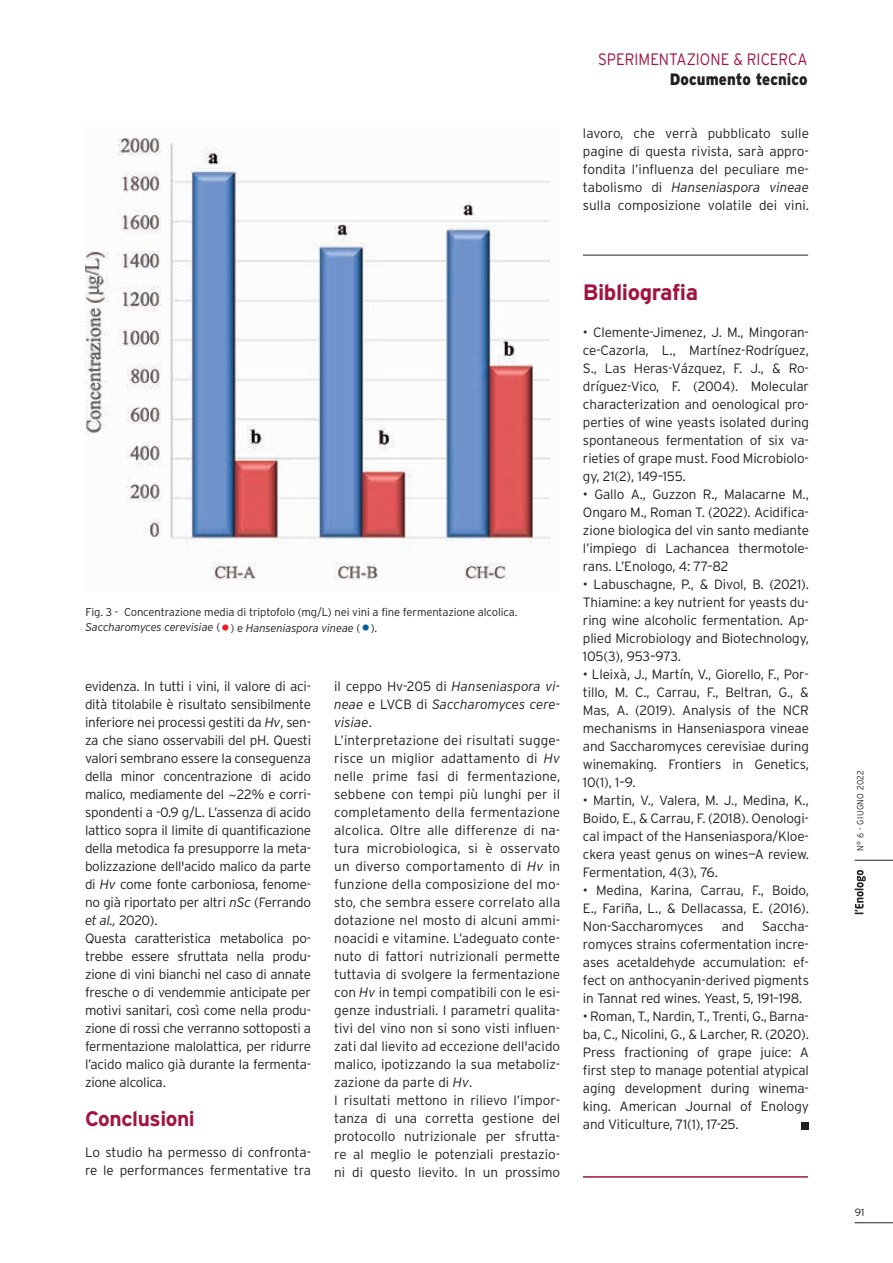
<style>
.page{position:relative;width:893px;height:1263px;background:#fff}
.page>*{position:absolute;margin:0;border:0;box-sizing:border-box;transform-origin:0 0}
.t1{font:700 22.35px "Interstate";letter-spacing:-.02em;color:#a21340}
.t2{font:700 21px "Interstate";letter-spacing:-.02em;color:#a21340}
.t3{font:300 16.5px "Interstate";color:#a21340;scale:.9 1}
.t4{font:900 16.5px "Interstate";color:#231f20;scale:.9 1}
.t5{font:300 13.5px/18px "Interstate";letter-spacing:-.01em;color:#231f20;text-align:justify}
.t6{font:300 11.25px/15px "Interstate";letter-spacing:-.01em;color:#231f20}
.t7{font:300 10.5px "Interstate";color:#231f20}
.t8{font:300 9px "Interstate";letter-spacing:.05em;color:#231f20;scale:.9 1}
.s1{font-style:italic}
.s2{font-size:28.5px;color:#ee1d23}
.s3{font-size:28.5px;color:#005f9c}
.s4{font-family:"Helvetica"}
</style>
<div class="page">
<svg style="left:855px;top:870px;width:11px;height:44px"></svg>
<hr style="left:855px;top:860px;width:38px;height:1px;background:#231f20">
<hr style="left:855px;top:1222px;width:38px;height:1px;background:#231f20">
<img style="left:85px;top:138px;width:466px;height:442px">
<hr style="left:583px;top:255px;width:225px;height:1px;background:#231f20">
<div style="left:802px;top:1122px;width:7px;height:7px;background:#231f20"></div>
<hr style="left:583px;top:1176px;width:225px;height:2px;background:#a21340">
<p class="t3" style="left:598px;top:50px;width:234px">SPERIMENTAZIONE &amp; RICERCA</p>
<p class="t4" style="left:670px;top:70px;width:155px">Documento tecnico</p>
<p class="t5" style="left:583px;top:124px;width:228px">lavoro, che verrà pubblicato sulle pagine di questa rivista, sarà appro&shy;fondita l’influenza del peculiare me&shy;tabolismo di <span class="s1">Hanseniaspora vineae </span>sulla composizione volatile dei vini.</p>
<p class="t6" style="left:85px;top:605px;width:433px">Fig. 3 - Concentrazione media di triptofolo (mg/L) nei vini a fine fermentazione alcolica.<br><span class="s1">Saccharomyces cerevisiae</span> (<span class="s2">•</span>) e <span class="s1">Hanseniaspora vineae</span> (<span class="s3">•</span>).</p>
<p class="t5" style="left:85px;top:677px;width:228px;text-align:left">evidenza. In tutti i vini, il valore di aci&shy;dità titolabile è risultato sensibilmente inferiore nei processi gestiti da <span class="s1">Hv</span>, sen&shy;za che siano osservabili del pH. Questi valori sembrano essere la conseguenza della minor concentrazione di acido malico, mediamente del <span class="s4">~</span>22% e corri&shy;spondenti a -0.9 g/L. L’assenza di acido lattico sopra il limite di quantificazione della metodica fa presupporre la meta&shy;bolizzazione dell'acido malico da parte di <span class="s1">Hv</span> come fonte carboniosa, fenome&shy;no già riportato per altri <span class="s1">nSc</span> (Ferrando <span class="s1">et al.,</span> 2020).<br>Questa caratteristica metabolica po&shy;trebbe essere sfruttata nella produ&shy;zione di vini bianchi nel caso di annate fresche o di vendemmie anticipate per motivi sanitari, così come nella produ&shy;zione di rossi che verranno sottoposti a fermentazione malolattica, per ridurre l’acido malico già durante la fermenta&shy;zione alcolica.</p>
<h2 class="t2" style="left:85px;top:1107px;width:111px">Conclusioni</h2>
<p class="t5" style="left:85px;top:1143px;width:227px">Lo studio ha permesso di confronta&shy;re le performances fermentative tra</p>
<p class="t5" style="left:334px;top:677px;width:228px;text-align:left">il ceppo Hv-205 di <span class="s1">Hanseniaspora vi&shy;neae</span> e LVCB di <span class="s1">Saccharomyces cere&shy;visiae</span>.<br>L’interpretazione dei risultati sugge&shy;risce un miglior adattamento di <span class="s1">Hv </span>nelle prime fasi di fermentazione, sebbene con tempi più lunghi per il completamento della fermentazione alcolica. Oltre alle differenze di na&shy;tura microbiologica, si è osservato un diverso comportamento di <span class="s1">Hv</span> in funzione della composizione del mo&shy;sto, che sembra essere correlato alla dotazione nel mosto di alcuni ammi&shy;noacidi e vitamine. L’adeguato conte&shy;nuto di fattori nutrizionali permette tuttavia di svolgere la fermentazione con <span class="s1">Hv</span> in tempi compatibili con le esi&shy;genze industriali. I parametri qualita&shy;tivi del vino non si sono visti influen&shy;zati dal lievito ad eccezione dell'acido malico, ipotizzando la sua metaboliz&shy;zazione da parte di <span class="s1">Hv</span>.<br>I risultati mettono in rilievo l’impor&shy;tanza di una corretta gestione del protocollo nutrizionale per sfrutta&shy;re al meglio le potenziali prestazio&shy;ni di questo lievito. In un prossimo</p>
<h1 class="t1" style="left:583px;top:279px;width:117px">Bibliografia</h1>
<p class="t5" style="left:583px;top:323px;width:228px">• Clemente-Jimenez, J. M., Mingoran&shy;ce-Cazorla, L., Martínez-Rodríguez, S., Las Heras-Vázquez, F. J., &amp; Ro&shy;dríguez-Vico, F. (2004). Molecular characterization and oenological pro&shy;perties of wine yeasts isolated during spontaneous fermentation of six va&shy;rieties of grape must. Food Microbiolo&shy;gy, 21(2), 149–155.</p>
<p class="t5" style="left:583px;top:485px;width:227px">• Gallo A., Guzzon R., Malacarne M., Ongaro M., Roman T. (2022). Acidifica&shy;zione biologica del vin santo mediante l’impiego di Lachancea thermotole&shy;rans. L’Enologo, 4: 77–82</p>
<p class="t5" style="left:583px;top:575px;width:228px">• Labuschagne, P., &amp; Divol, B. (2021).<br>Thiamine: a key nutrient for yeasts du&shy;ring wine alcoholic fermentation. Ap&shy;plied Microbiology and Biotechnology, 105(3), 953–973.</p>
<p class="t5" style="left:583px;top:665px;width:227px">• Lleixà, J., Martín, V., Giorello, F., Por&shy;tillo, M. C., Carrau, F., Beltran, G., &amp; Mas, A. (2019). Analysis of the NCR mechanisms in Hanseniaspora vineae and Saccharomyces cerevisiae during winemaking. Frontiers in Genetics, 10(1), 1–9.</p>
<p class="t5" style="left:583px;top:791px;width:227px">• Martin, V., Valera, M. J., Medina, K., Boido, E., &amp; Carrau, F. (2018). Oenologi&shy;cal impact of the Hanseniaspora/Kloe&shy;ckera yeast genus on wines—A review.<br>Fermentation, 4(3), 76.</p>
<p class="t5" style="left:583px;top:881px;width:227px">• Medina, Karina, Carrau, F., Boido, E., Fariña, L., &amp; Dellacassa, E. (2016).<br>Non-Saccharomyces</p>
<p class="t5" style="left:583px;top:917px;width:228px;text-indent:179px">Saccha&shy;romyces strains cofermentation incre&shy;ases acetaldehyde accumulation: ef&shy;fect on anthocyanin-derived pigments in Tannat red wines. Yeast, 5, 191–198.</p>
<p class="t5" style="left:583px;top:1007px;width:228px">• Roman, T., Nardin, T., Trenti, G., Barna&shy;ba, C., Nicolini, G., &amp; Larcher, R. (2020).<br>Press fractioning of grape juice: A first step to manage potential atypical aging development during winema&shy;king. American Journal of Enology and Viticulture, 71(1), 17-25.</p>
<p class="t5" style="left:722px;top:917px;width:24px">and</p>
<p class="t8" style="left:855px;top:851px;width:91px;rotate:-90deg">N° 6 - GIUGNO 2022</p>
<p class="t7" style="left:855px;top:1206px;width:11px">91</p>
</div>
